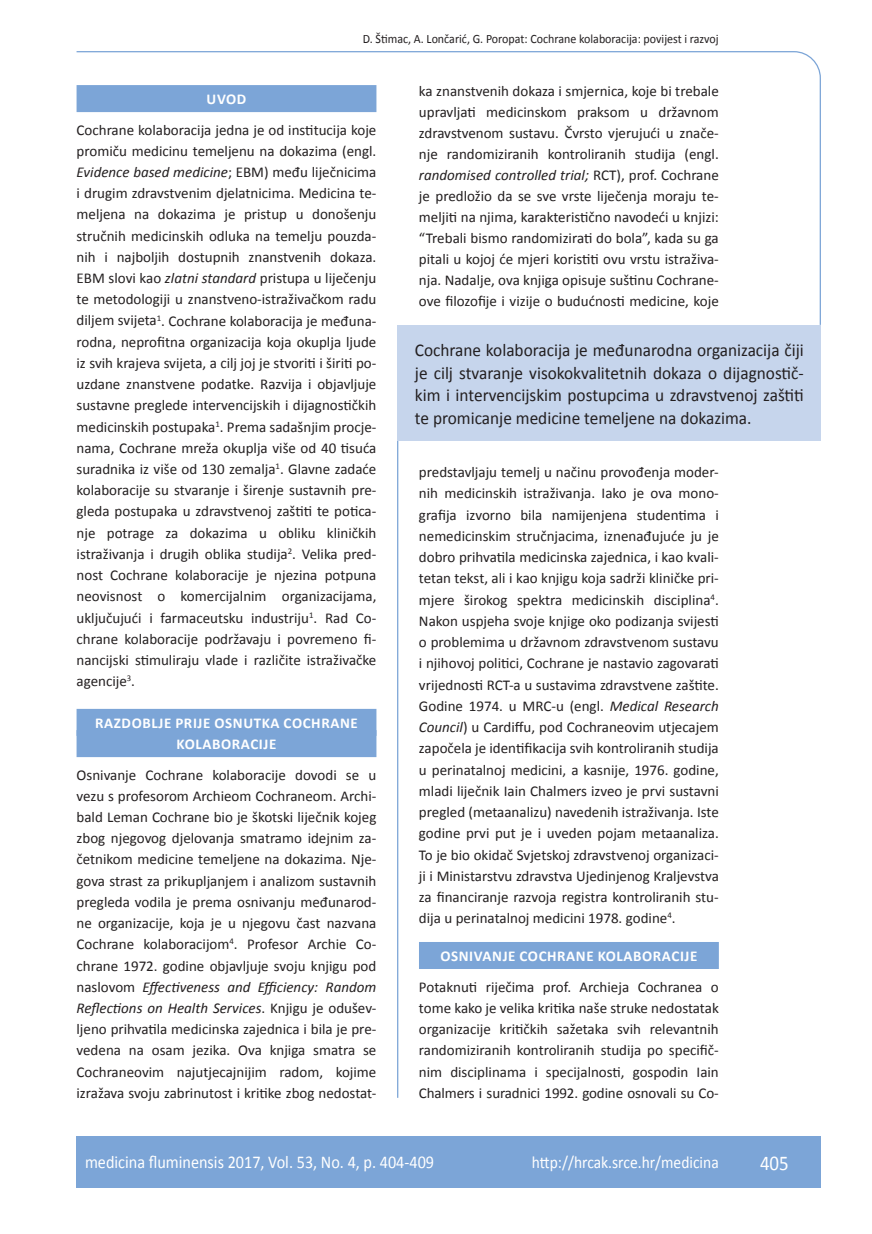
<style>
.page{position:relative;width:872px;height:1234px;background:#fff}
.page>*{position:absolute;margin:0;border:0;box-sizing:border-box;transform-origin:0 0}
.t1{font:21px "Calibri";color:#fff;scale:.9 1}
.t2{font:18px/22.5px "Calibri";color:#231f20;text-align:justify;scale:.96 1}
.t3{font:18px "Calibri";color:#fff;scale:.9 1}
.t4{font:17.25px "Calibri";color:#fff;scale:.9 1}
.t5{font:15px/21.1px "Calibri";color:#231f20;text-align:justify}
.t6{font:700 15px/21.1px "Calibri";letter-spacing:.04em;color:#fff;text-align:center}
.t7{font:12.75px "Calibri";color:#231f20;scale:.94 1}
.s1{font-style:italic}
</style>
<div class="page">
<svg style="left:76px;top:51px;width:745px;height:275px"></svg>
<hr style="left:397px;top:440px;width:1px;height:657px;background:#7ca5d7">
<div style="left:77px;top:1135px;width:744px;height:51px;background:#7ca5d7"></div>
<div style="left:77px;top:85px;width:299px;height:27px;background:#7ca5d7"></div>
<div style="left:77px;top:708px;width:299px;height:27px;background:#7ca5d7"></div>
<div style="left:77px;top:730px;width:299px;height:27px;background:#7ca5d7"></div>
<div style="left:398px;top:325px;width:423px;height:116px;background:#c6d5ec"></div>
<div style="left:419px;top:941px;width:300px;height:27px;background:#7ca5d7"></div>
<p class="t7" style="left:363px;top:30px;width:380px">D. Štimac, A. Lončarić, G. Poropat: Cochrane kolaboracija: povijest i razvoj</p>
<p class="t6" style="left:207px;top:88px;width:41px">UVOD</p>
<p class="t5" style="left:77px;top:118px;width:301px">Cochrane kolaboracija jedna je od institucija koje promiču medicinu temeljenu na dokazima (engl.<br><span class="s1">Evidence based medicine</span>; EBM) među liječnicima i drugim zdravstvenim djelatnicima. Medicina te&shy;meljena na dokazima je pristup u donošenju stručnih medicinskih odluka na temelju pouzda&shy;nih i najboljih dostupnih znanstvenih dokaza.<br>EBM slovi kao <span class="s1">zlatni standard</span> pristupa u liječenju te metodologiji u znanstveno-istraživačkom radu diljem svijeta<sup>1</sup>. Cochrane kolaboracija je međuna&shy;rodna, neprofitna organizacija koja okuplja ljude iz svih krajeva svijeta, a cilj joj je stvoriti i širiti po&shy;uzdane znanstvene podatke. Razvija i objavljuje sustavne preglede intervencijskih i dijagnostičkih medicinskih postupaka<sup>1</sup>. Prema sadašnjim procje&shy;nama, Cochrane mreža okuplja više od 40 tisuća suradnika iz više od 130 zemalja<sup>1</sup>. Glavne zadaće kolaboracije su stvaranje i širenje sustavnih pre&shy;gleda postupaka u zdravstvenoj zaštiti te potica&shy;nje potrage za dokazima u obliku kliničkih istraživanja i drugih oblika studija<sup>2</sup>. Velika pred&shy;nost Cochrane kolaboracije je njezina potpuna neovisnost o komercijalnim organizacijama, uključujući i farmaceutsku industriju<sup>1</sup>. Rad Co&shy;chrane kolaboracije podržavaju i povremeno fi&shy;nancijski stimuliraju vlade i različite istraživačke agencije<sup>3</sup>.</p>
<p class="t6" style="left:95px;top:711px;width:264px">RAZDOBLJE PRIJE OSNUTKA COCHRANE<br>KOLABORACIJE</p>
<p class="t5" style="left:77px;top:763px;width:301px">Osnivanje Cochrane kolaboracije dovodi se u vezu s profesorom Archieom Cochraneom. Archi&shy;bald Leman Cochrane bio je škotski liječnik kojeg zbog njegovog djelovanja smatramo idejnim za&shy;četnikom medicine temeljene na dokazima. Nje&shy;gova strast za prikupljanjem i analizom sustavnih pregleda vodila je prema osnivanju međunarod&shy;ne organizacije, koja je u njegovu čast nazvana Cochrane kolaboracijom<sup>4</sup>. Profesor Archie Co&shy;chrane 1972. godine objavljuje svoju knjigu pod naslovom <span class="s1">Effectiveness and Efficiency: Random Reflections on Health Services</span>. Knjigu je odušev&shy;ljeno prihvatila medicinska zajednica i bila je pre&shy;vedena na osam jezika. Ova knjiga smatra se Cochraneovim najutjecajnijim radom, kojime izražava svoju zabrinutost i kritike zbog nedostat-</p>
<p class="t5" style="left:419px;top:80px;width:301px">ka znanstvenih dokaza i smjernica, koje bi trebale upravljati medicinskom praksom u državnom zdravstvenom sustavu. Čvrsto vjerujući u znače&shy;nje randomiziranih kontroliranih studija (engl. <span class="s1">randomised controlled trial;</span> RCT), prof. Cochrane je predložio da se sve vrste liječenja moraju te&shy;meljiti na njima, karakteristično navodeći u knjizi: “Trebali bismo randomizirati do bola”, kada su ga pitali u kojoj će mjeri koristiti ovu vrstu istraživa&shy;nja. Nadalje, ova knjiga opisuje suštinu Cochrane&shy;ove filozofije i vizije o budućnosti medicine, koje</p>
<p class="t2" style="left:415px;top:338px;width:407px">Cochrane kolaboracija je međunarodna organizacija čiji je cilj stvaranje visokokvalitetnih dokaza o dijagnostič&shy;kim i intervencijskim postupcima u zdravstvenoj zaštiti te promicanje medicine temeljene na dokazima.</p>
<p class="t5" style="left:419px;top:460px;width:301px">predstavljaju temelj u načinu provođenja moder&shy;nih medicinskih istraživanja. Iako je ova mono&shy;grafija izvorno bila namijenjena studentima i nemedicinskim stručnjacima, iznenađujuće ju je dobro prihvatila medicinska zajednica, i kao kvali&shy;tetan tekst, ali i kao knjigu koja sadrži kliničke pri&shy;mjere širokog spektra medicinskih disciplina<sup>4</sup>.<br>Nakon uspjeha svoje knjige oko podizanja svijesti o problemima u državnom zdravstvenom sustavu i njihovoj politici, Cochrane je nastavio zagovarati vrijednosti RCT-a u sustavima zdravstvene zaštite.<br>Godine 1974. u MRC-u (engl. <span class="s1">Medical Research Council</span>) u Cardiffu, pod Cochraneovim utjecajem započela je identifikacija svih kontroliranih studija u perinatalnoj medicini, a kasnije, 1976. godine, mladi liječnik Iain Chalmers izveo je prvi sustavni pregled (metaanalizu) navedenih istraživanja. Iste godine prvi put je i uveden pojam metaanaliza.<br>To je bio okidač Svjetskoj zdravstvenoj organizaci&shy;ji i Ministarstvu zdravstva Ujedinjenog Kraljevstva za financiranje razvoja registra kontroliranih stu&shy;dija u perinatalnoj medicini 1978. godine<sup>4</sup>.</p>
<p class="t6" style="left:440px;top:944px;width:258px">OSNIVANJE COCHRANE KOLABORACIJE</p>
<p class="t5" style="left:419px;top:974px;width:301px">Potaknuti riječima prof. Archieja Cochranea o tome kako je velika kritika naše struke nedostatak organizacije kritičkih sažetaka svih relevantnih randomiziranih kontroliranih studija po specifič&shy;nim disciplinama i specijalnosti, gospodin Iain Chalmers i suradnici 1992. godine osnovali su Co-</p>
<p class="t3" style="left:85px;top:1150px;width:389px">medicina fluminensis 2017, Vol. 53, No. 4, p. 404-409</p>
<p class="t4" style="left:532px;top:1151px;width:209px">http://hrcak.srce.hr/medicina</p>
<h1 class="t1" style="left:760px;top:1149px;width:33px">405</h1>
</div>
